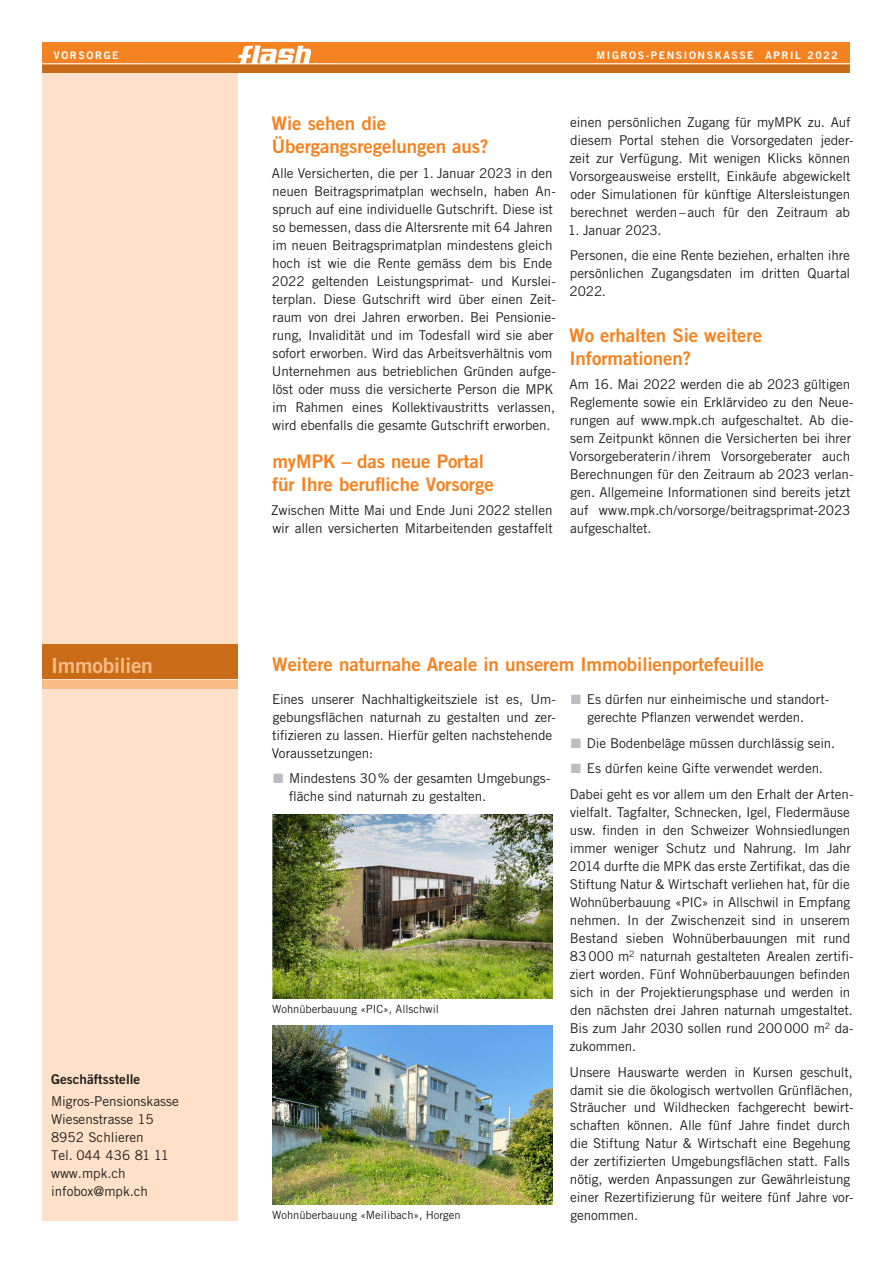
<style>
.page{position:relative;width:893px;height:1263px;background:#fff}
.page>*{position:absolute;margin:0;border:0;box-sizing:border-box;transform-origin:0 0}
.t1{font:21px "Trade Gothic LT Std Bd 2";letter-spacing:-.01em;color:#fbbb85}
.t2{font:18.75px/23.2px "Trade Gothic LT Bold Two";letter-spacing:-.005em;color:#f58220}
.t3{font:18.75px "Trade Gothic LT Std Bd 2";letter-spacing:-.005em;color:#f58220}
.t4{font:13.5px/18px "Trade Gothic LT Std";letter-spacing:-.005em;color:#231f20}
.t5{font:13.5px "Trade Gothic LT Std Bd 2";color:#231f20}
.t6{font:11.25px "Trade Gothic LT";letter-spacing:-.005em;color:#231f20}
.t7{font:10.5px "Trade Gothic LT Std Bd 2";letter-spacing:.15em;color:#fff}
.s1{color:#bcbdc0}
</style>
<div class="page">
<div style="left:43px;top:64px;width:195px;height:1156px;background:#fee1c8"></div>
<div style="left:43px;top:43px;width:807px;height:21px;background:#f58220"></div>
<div style="left:43px;top:64px;width:807px;height:8px;background:#ca6c17"></div>
<hr style="left:21px;top:63px;width:851px;height:1px;background:#fff">
<svg style="left:238px;top:45px;width:73px;height:19px"></svg>
<div style="left:43px;top:645px;width:195px;height:34px;background:#ca6c17"></div>
<div style="left:43px;top:680px;width:195px;height:8px;background:#fbbb85"></div>
<img style="left:272px;top:815px;width:281px;height:184px">
<img style="left:272px;top:1026px;width:281px;height:178px">
<p class="t7" style="left:54px;top:49px;width:66px">VORSORGE</p>
<p class="t7" style="left:597px;top:49px;width:243px">MIGROS-PENSIONSKASSE APRIL 2022</p>
<h1 class="t1" style="left:51px;top:652px;width:103px">Immobilien</h1>
<p class="t5" style="left:51px;top:1070px;width:91px">Geschäftsstelle</p>
<p class="t4" style="left:51px;top:1092px;width:129px">Migros-Pensionskasse<br>Wiesenstrasse 15<br>8952 Schlieren<br>Tel. 044 436 81 11 www.mpk.ch infobox@mpk.ch</p>
<h2 class="t2" style="left:272px;top:111px;width:218px">Wie sehen die<br>Übergangsregelungen aus?</h2>
<p class="t4" style="left:272px;top:164px;width:286px">Alle Versicherten, die per 1. Januar 2023 in den neuen Beitragsprimatplan wechseln, haben An&shy;spruch auf eine individuelle Gutschrift. Diese ist so bemessen, dass die Altersrente mit 64 Jahren im neuen Beitragsprimatplan mindestens gleich hoch ist wie die Rente gemäss dem bis Ende 2022 geltenden Leistungsprimat- und Kurslei&shy;terplan. Diese Gutschrift wird über einen Zeit&shy;raum von drei Jahren erworben. Bei Pensionie&shy;rung, Invalidität und im Todesfall wird sie aber sofort erworben. Wird das Arbeitsverhältnis vom Unternehmen aus betrieblichen Gründen aufge&shy;löst oder muss die versicherte Person die MPK im Rahmen eines Kollektivaustritts verlassen, wird ebenfalls die gesamte Gutschrift erworben.</p>
<h2 class="t2" style="left:272px;top:449px;width:223px">myMPK – das neue Portal für Ihre berufliche Vorsorge</h2>
<p class="t4" style="left:271px;top:501px;width:283px">Zwischen Mitte Mai und Ende Juni 2022 stellen wir allen versicherten Mitarbeitenden gestaffelt</p>
<p class="t4" style="left:569px;top:113px;width:286px">einen persönlichen Zugang für myMPK zu. Auf diesem Portal stehen die Vorsorgedaten jeder&shy;zeit zur Verfügung. Mit wenigen Klicks können Vorsorgeausweise erstellt, Einkäufe abgewickelt oder Simulationen für künftige Altersleistungen berechnet werden–auch für den Zeitraum ab</p>
<p class="t4" style="left:568px;top:217px;width:283px;line-height:25.5px">1. Januar 2023.<br>Personen, die eine Rente beziehen, erhalten ihre</p>
<p class="t4" style="left:569px;top:264px;width:282px">persönlichen Zugangsdaten im dritten Quartal<br>2022.</p>
<h2 class="t2" style="left:569px;top:323px;width:194px">Wo erhalten Sie weitere<br>Informationen?</h2>
<p class="t4" style="left:569px;top:375px;width:286px">Am 16. Mai 2022 werden die ab 2023 gültigen Reglemente sowie ein Erklärvideo zu den Neue&shy;rungen auf www.mpk.ch aufgeschaltet. Ab die&shy;sem Zeitpunkt können die Versicherten bei ihrer Vorsorgeberaterin/ihrem Vorsorgeberater auch Berechnungen für den Zeitraum ab 2023 verlan&shy;gen. Allgemeine Informationen sind bereits jetzt auf www.mpk.ch/vorsorge/beitragsprimat-2023 aufgeschaltet.</p>
<h2 class="t3" style="left:272px;top:652px;width:493px">Weitere naturnahe Areale in unserem Immobilienportefeuille</h2>
<p class="t4" style="left:272px;top:690px;width:286px">Eines unserer Nachhaltigkeitsziele ist es, Um&shy;gebungsflächen naturnah zu gestalten und zer&shy;tifizieren zu lassen. Hierfür gelten nachstehende Voraussetzungen:</p>
<p class="t4" style="left:289px;top:769px;width:263px;text-indent:-16px"><span class="s1">■</span> Mindestens 30% der gesamten Umgebungs&shy;fläche sind naturnah zu gestalten.</p>
<p class="t6" style="left:272px;top:1002px;width:168px">Wohnüberbauung «PIC», Allschwil</p>
<p class="t6" style="left:272px;top:1208px;width:190px">Wohnüberbauung «Meilibach», Horgen</p>
<p class="t4" style="left:571px;top:690px;width:259px;text-align:center"><span class="s1">■</span> Es dürfen nur einheimische und standort&shy;gerechte Pflanzen verwendet werden.</p>
<p class="t4" style="left:571px;top:734px;width:266px"><span class="s1">■</span> Die Bodenbeläge müssen durchlässig sein.</p>
<p class="t4" style="left:570px;top:756px;width:285px;line-height:25.5px"><span class="s1">■</span> Es dürfen keine Gifte verwendet werden.<br>Dabei geht es vor allem um den Erhalt der Arten-</p>
<p class="t4" style="left:569px;top:803px;width:286px">vielfalt. Tagfalter, Schnecken, Igel, Fledermäuse usw. finden in den Schweizer Wohnsiedlungen immer weniger Schutz und Nahrung. Im Jahr 2014 durfte die MPK das erste Zertifikat, das die Stiftung Natur &amp; Wirtschaft verliehen hat, für die Wohnüberbauung «PIC» in Allschwil in Empfang nehmen. In der Zwischenzeit sind in unserem Bestand sieben Wohnüberbauungen mit rund 83000 m<sup>2</sup> naturnah gestalteten Arealen zertifi&shy;ziert worden. Fünf Wohnüberbauungen befinden sich in der Projektierungsphase und werden in den nächsten drei Jahren naturnah umgestaltet.<br>Bis zum Jahr 2030 sollen rund 200000 m<sup>2</sup> da&shy;zukommen.</p>
<p class="t4" style="left:569px;top:1062px;width:285px">Unsere Hauswarte werden in Kursen geschult, damit sie die ökologisch wertvollen Grünflächen, Sträucher und Wildhecken fachgerecht bewirt&shy;schaften können. Alle fünf Jahre findet durch die Stiftung Natur &amp; Wirtschaft eine Begehung der zertifizierten Umgebungsflächen statt. Falls nötig, werden Anpassungen zur Gewährleistung einer Rezertifizierung für weitere fünf Jahre vor&shy;genommen.</p>
</div>
